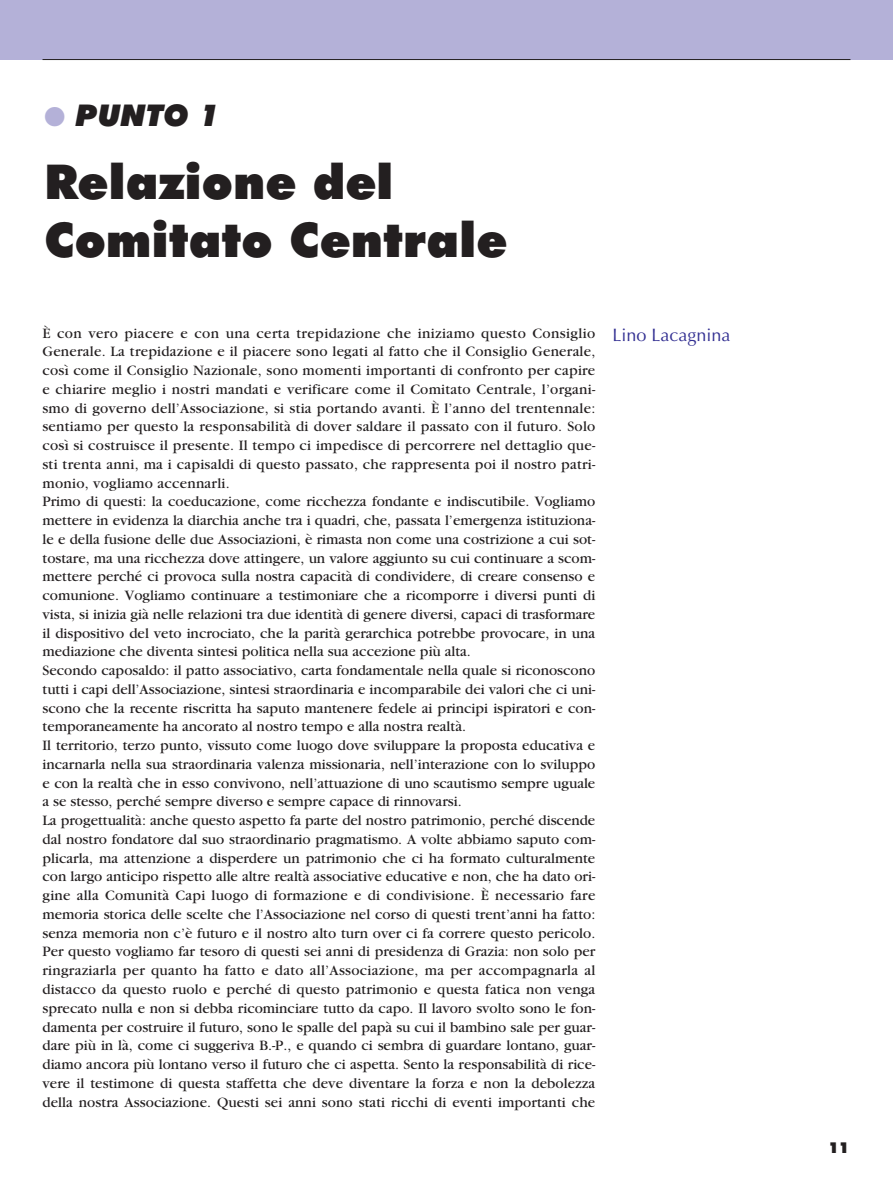
<style>
.page{position:relative;width:893px;height:1191px;background:#fff}
.page>*{position:absolute;margin:0;border:0;box-sizing:border-box;transform-origin:0 0}
.t1{font:900 48px/57.6px "Futura BT";color:#231f20}
.t2{font:italic 900 30px "Futura BT";color:#231f20}
.t3{font:15px/18.8px "Garamond";color:#231f20}
.t4{font:900 15px "Futura BT";color:#231f20}
.s1{color:#b4b1d8}
.s2{font-family:"Optima";font-size:18px;color:#333092}
</style>
<div class="page">
<div style="left:0;top:0;width:893px;height:59px;background:#b4b1d8"></div>
<hr style="left:43px;top:59px;width:807px;height:1px;background:#231f20">
<h2 class="t2" style="left:44px;top:105px;width:177px"><span class="s1">●</span> PUNTO 1</h2>
<h1 class="t1" style="left:44px;top:159px;width:465px">Relazione del<br>Comitato Centrale</h1>
<p class="t3" style="left:43px;top:325px;width:689px">È con vero piacere e con una certa trepidazione che iniziamo questo Consiglio <span class="s2">Lino Lacagnina </span>Generale. La trepidazione e il piacere sono legati al fatto che il Consiglio Generale,<br>così come il Consiglio Nazionale, sono momenti importanti di confronto per capire<br>e chiarire meglio i nostri mandati e verificare come il Comitato Centrale, l’organi-<br>smo di governo dell’Associazione, si stia portando avanti. È l’anno del trentennale:<br>sentiamo per questo la responsabilità di dover saldare il passato con il futuro. Solo<br>così si costruisce il presente. Il tempo ci impedisce di percorrere nel dettaglio que-<br>sti trenta anni, ma i capisaldi di questo passato, che rappresenta poi il nostro patri-<br>monio, vogliamo accennarli.<br>Primo di questi: la coeducazione, come ricchezza fondante e indiscutibile. Vogliamo<br>mettere in evidenza la diarchia anche tra i quadri, che, passata l’emergenza istituziona-<br>le e della fusione delle due Associazioni, è rimasta non come una costrizione a cui sot-<br>tostare, ma una ricchezza dove attingere, un valore aggiunto su cui continuare a scom-<br>mettere perché ci provoca sulla nostra capacità di condividere, di creare consenso e<br>comunione. Vogliamo continuare a testimoniare che a ricomporre i diversi punti di<br>vista, si inizia già nelle relazioni tra due identità di genere diversi, capaci di trasformare<br>il dispositivo del veto incrociato, che la parità gerarchica potrebbe provocare, in una<br>mediazione che diventa sintesi politica nella sua accezione più alta.<br>Secondo caposaldo: il patto associativo, carta fondamentale nella quale si riconoscono<br>tutti i capi dell’Associazione, sintesi straordinaria e incomparabile dei valori che ci uni-<br>scono che la recente riscritta ha saputo mantenere fedele ai principi ispiratori e con-<br>temporaneamente ha ancorato al nostro tempo e alla nostra realtà.<br>Il territorio, terzo punto, vissuto come luogo dove sviluppare la proposta educativa e<br>incarnarla nella sua straordinaria valenza missionaria, nell’interazione con lo sviluppo<br>e con la realtà che in esso convivono, nell’attuazione di uno scautismo sempre uguale<br>a se stesso, perché sempre diverso e sempre capace di rinnovarsi.<br>La progettualità: anche questo aspetto fa parte del nostro patrimonio, perché discende<br>dal nostro fondatore dal suo straordinario pragmatismo. A volte abbiamo saputo com-<br>plicarla, ma attenzione a disperdere un patrimonio che ci ha formato culturalmente<br>con largo anticipo rispetto alle altre realtà associative educative e non, che ha dato ori-<br>gine alla Comunità Capi luogo di formazione e di condivisione. È necessario fare<br>memoria storica delle scelte che l’Associazione nel corso di questi trent’anni ha fatto:<br>senza memoria non c’è futuro e il nostro alto turn over ci fa correre questo pericolo.<br>Per questo vogliamo far tesoro di questi sei anni di presidenza di Grazia: non solo per<br>ringraziarla per quanto ha fatto e dato all’Associazione, ma per accompagnarla al<br>distacco da questo ruolo e perché di questo patrimonio e questa fatica non venga<br>sprecato nulla e non si debba ricominciare tutto da capo. Il lavoro svolto sono le fon-<br>damenta per costruire il futuro, sono le spalle del papà su cui il bambino sale per guar-<br>dare più in là, come ci suggeriva B.-P., e quando ci sembra di guardare lontano, guar-<br>diamo ancora più lontano verso il futuro che ci aspetta. Sento la responsabilità di rice-<br>vere il testimone di questa staffetta che deve diventare la forza e non la debolezza<br>della nostra Associazione. Questi sei anni sono stati ricchi di eventi importanti che</p>
<p class="t4" style="left:828px;top:1142px;width:22px">11</p>
</div>
